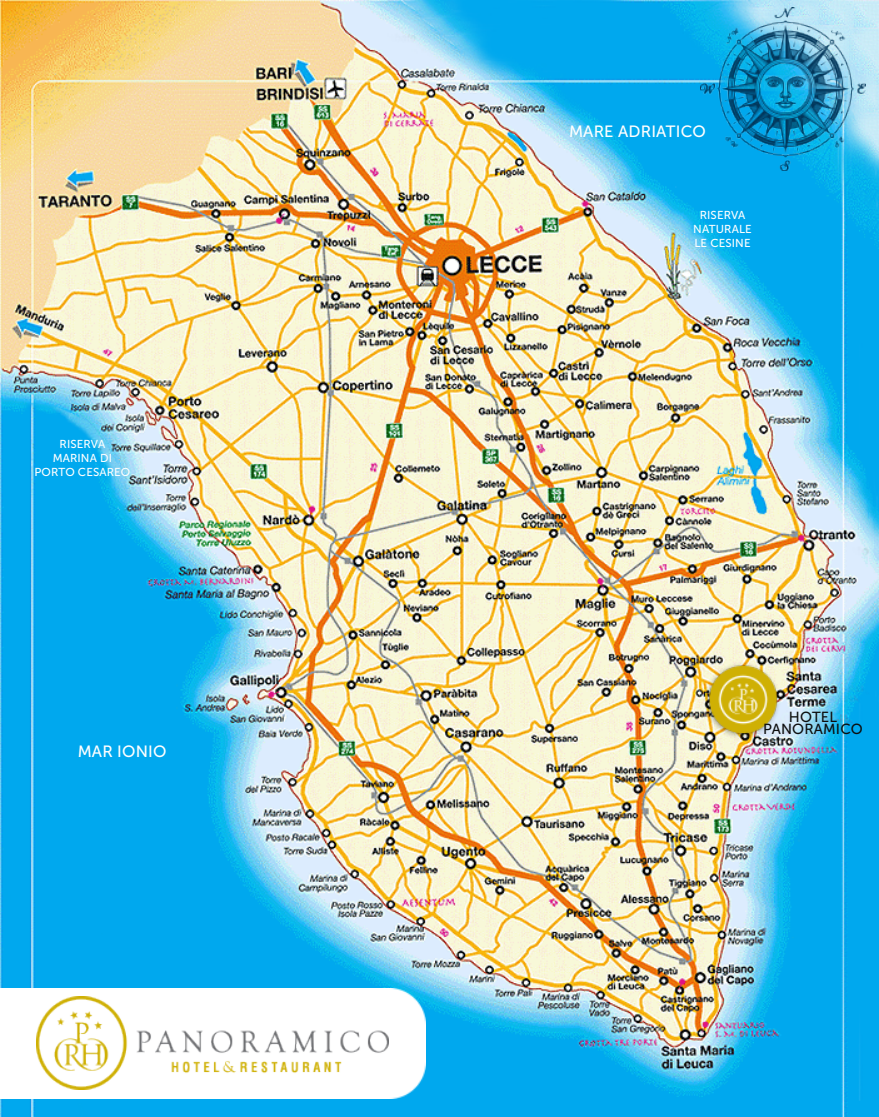
<style>
.page{position:relative;width:879px;height:1117px;background:#fff}
.page>*{position:absolute;margin:0;border:0;box-sizing:border-box;transform-origin:0 0}
.t1{font:16.25px "Museo Sans 500";letter-spacing:.01em;color:#fff}
.t2{font:14.62px/12.5px "Museo Sans 500";letter-spacing:.01em;color:#0d0e0e;text-align:center}
.t3{font:11.5px/13.8px "Museo Sans 500";letter-spacing:.01em;color:#fff;text-align:center}
</style>
<div class="page">
<img style="left:0;top:0;width:879px;height:1116px">
<img style="left:700px;top:8px;width:165px;height:162px">
<img style="left:704px;top:662px;width:77px;height:78px">
<img style="left:0;top:988px;width:425px;height:110px">
<img style="left:36px;top:996px;width:353px;height:93px">
<p class="t3" style="left:34px;top:437px;width:97px">RISERVA<br>MARINA DI<br>PORTO CESAREO</p>
<h1 class="t1" style="left:78px;top:742px;width:90px">MAR IONIO</h1>
<h1 class="t1" style="left:569px;top:122px;width:138px">MARE ADRIATICO</h1>
<p class="t3" style="left:693px;top:208px;width:60px">RISERVA<br>NATURALE<br>LE CESINE</p>
<p class="t2" style="left:763px;top:710px;width:101px">HOTEL<br>PANORAMICO</p>
</div>
